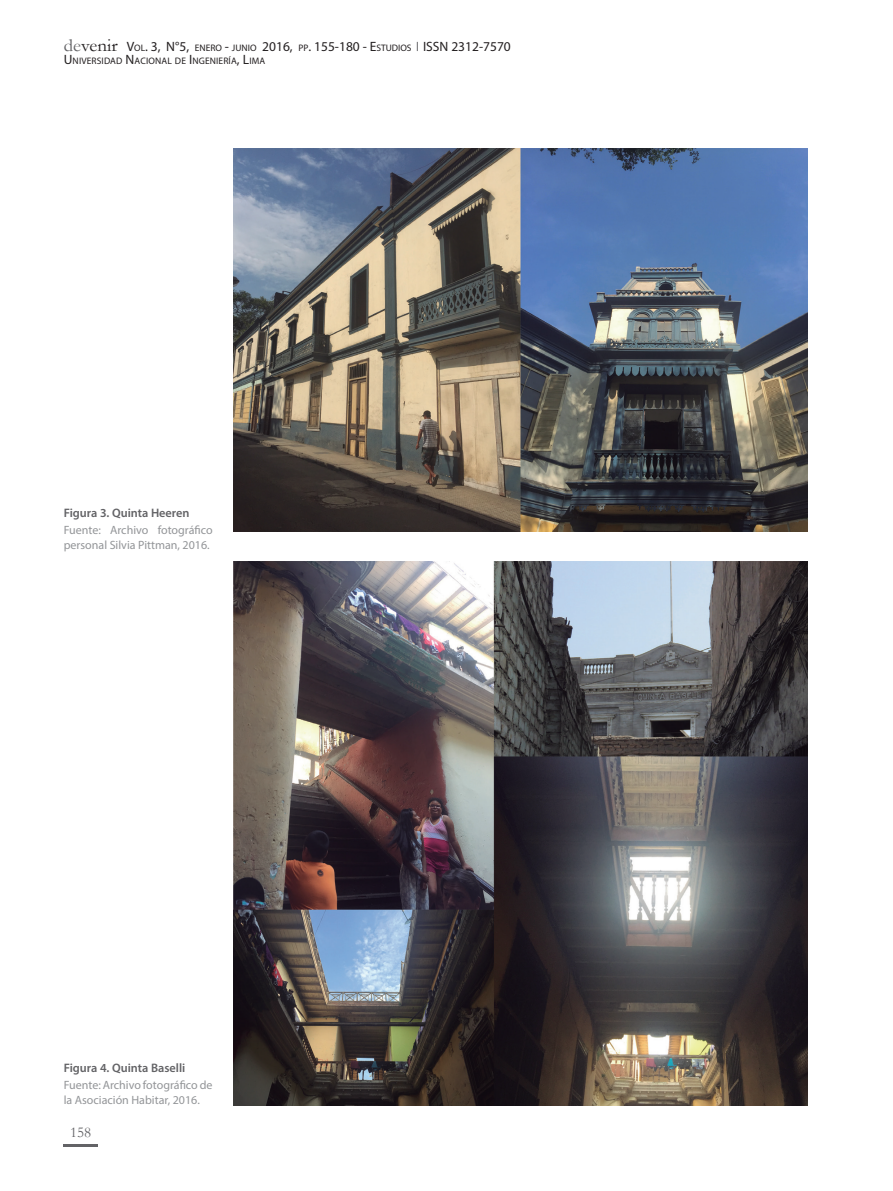
<style>
.page{position:relative;width:893px;height:1191px;background:#fff}
.page>*{position:absolute;margin:0;border:0;box-sizing:border-box;transform-origin:0 0}
.t1{font:15px "Garamond";color:#636366}
.t2{font:13.5px "Myriad Pro";color:#231f20}
.Nombre_Figura{font:600 12.3px "Myriad Pro";color:#636366}
.fuente_Figura{font:12px/15px "Myriad Pro";color:#939598}
.t3{font:9.45px "Myriad Pro";letter-spacing:.015em;color:#231f20}
.s1{font-family:"Garamond";font-size:18px;color:#636366}
.s2{font-family:"Garamond";font-size:18px}
.s3{font-size:9.45px}
.s4{font-size:13.5px}
</style>
<div class="page">
<hr style="left:64px;top:1144px;width:34px;height:2px;background:#636366">
<img style="left:234px;top:562px;width:574px;height:544px">
<img style="left:234px;top:149px;width:574px;height:383px">
<p class="t2" style="left:64px;top:38px;width:367px"><span class="s1">de</span><span class="s2">venir</span> V<span class="s3">OL</span>. 3, N°5, <span class="s3">ENERO</span> - <span class="s3">JUNIO</span> 2016, <span class="s3">PP</span>. 155-180 - E<span class="s3">STUDIOS</span> ISSN</p>
<p class="t2" style="left:451px;top:38px;width:61px">2312-7570</p>
<p class="t3" style="left:64px;top:55px;width:203px"><span class="s4">U</span>NIVERSIDAD <span class="s4">N</span>ACIONAL DE <span class="s4">I</span> NGENIERÍA<span class="s4">, L</span>IMA</p>
<p class="Nombre_Figura" style="left:64px;top:504px;width:127px">Figura 3. Quinta Heeren</p>
<p class="fuente_Figura" style="left:64px;top:522px;width:150px">Fuente: Archivo fotográfico personal Silvia Pittman, 2016.</p>
<p class="Nombre_Figura" style="left:64px;top:1059px;width:123px">Figura 4. Quinta Baselli</p>
<p class="fuente_Figura" style="left:64px;top:1077px;width:150px">Fuente: Archivo fotográfico de la Asociación Habitar, 2016.</p>
<p class="t1" style="left:70px;top:1122px;width:23px">158</p>
</div>
